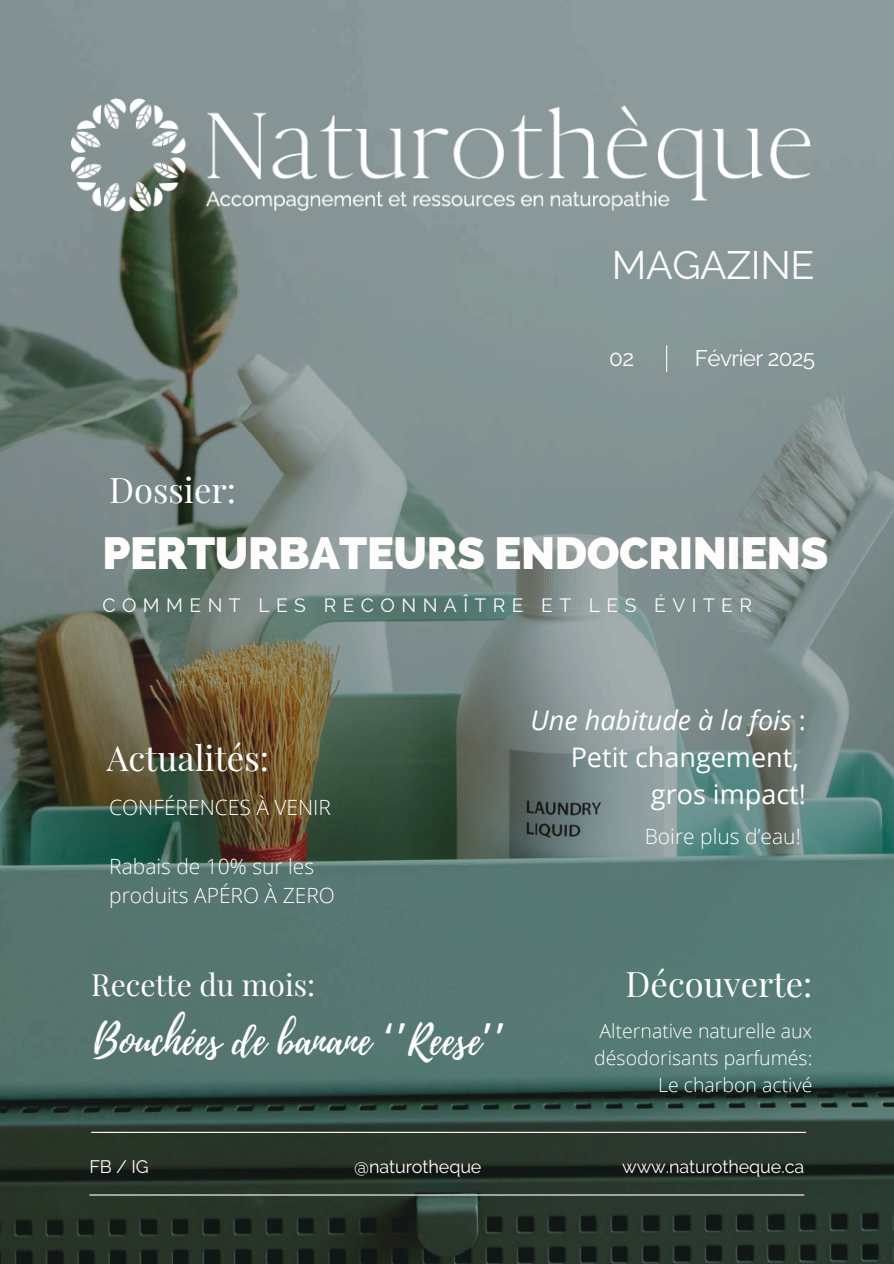
<style>
.page{position:relative;width:894px;height:1264px;background:#fff}
.page>*{position:absolute;margin:0;border:0;box-sizing:border-box;transform-origin:0 0}
.t1{font:800 45.3px "Raleway";letter-spacing:-.01em;color:#fffcfc}
.t2{font:40.65px "Playlist Script";color:#fff}
.t3{font:39.45px "Raleway";letter-spacing:-.01em;color:#fffcfc}
.t4{font:34.5px "Playfair Display";color:#fff}
.t5{font:30px "Playfair Display";color:#fff}
.t6{font:27px/37.2px "Open Sans";color:#fff;text-align:right}
.t7{font:22.5px "Raleway";letter-spacing:-.03em;color:#fffcfc}
.t8{font:300 21px/29.2px "Open Sans";color:#fff}
.t9{font:300 19.5px/27px "Open Sans";color:#fff;text-align:right}
.t10{font:19.2px "Raleway";letter-spacing:.335em;color:#fffcfc}
.t11{font:18px "Raleway";letter-spacing:-.005em;color:#fffcfc}
.s1{font-family:"Noto Sans Gurmukhi"}
.s2{font-style:italic}
</style>
<div class="page">
<img style="left:0;top:0;width:893px;height:1263px">
<hr style="left:91px;top:1131px;width:714px;height:1px;background:#fffcfc">
<hr style="left:89px;top:1194px;width:715px;height:1px;background:#fffcfc">
<img style="left:40px;top:69px;width:801px;height:173px">
<svg style="left:666px;top:345px;width:1px;height:27px"></svg>
<h3 class="t3" style="left:611px;top:242px;width:204px">MAGAZINE</h3>
<h3 class="t4" style="left:109px;top:466px;width:128px">Dossier:</h3>
<p class="t7" style="left:609px;top:345px;width:26px">02</p>
<p class="t7" style="left:694px;top:345px;width:122px">Février 2025</p>
<h1 class="t1" style="left:102px;top:526px;width:727px">PERTURBATEURS ENDOCRINIENS</h1>
<p class="t10" style="left:102px;top:594px;width:650px">COMMENT LES RECONNAÎTRE ET LES ÉVITER</p>
<h3 class="t4" style="left:107px;top:733px;width:164px">Actualités:</h3>
<p class="t8" style="left:109px;top:792px;width:223px">CONFÉRENCES À VENIR</p>
<p class="t8" style="left:109px;top:850px;width:227px">Rabais de 10% sur les produits APÉRO À ZERO</p>
<h3 class="t5" style="left:91px;top:963px;width:225px">Recette du mois:</h3>
<h2 class="t2" style="left:93px;top:1011px;width:414px">Bouchées de banane <span class="s1">‘’</span>Reese<span class="s1">’’</span></h2>
<p class="t6" style="left:530px;top:700px;width:277px"><span class="s2">Une habitude à la fois</span> :<br>Petit changement, gros impact!</p>
<p class="t8" style="left:644px;top:821px;width:157px">Boire plus d’eau!</p>
<h3 class="t4" style="left:625px;top:960px;width:188px">Découverte:</h3>
<p class="t9" style="left:594px;top:1017px;width:219px">Alternative naturelle aux désodorisants parfumés:<br>Le charbon activé</p>
<p class="t11" style="left:89px;top:1156px;width:61px">FB / IG</p>
<p class="t11" style="left:354px;top:1156px;width:129px">@naturotheque</p>
<p class="t11" style="left:622px;top:1156px;width:183px">www.naturotheque.ca</p>
</div>
